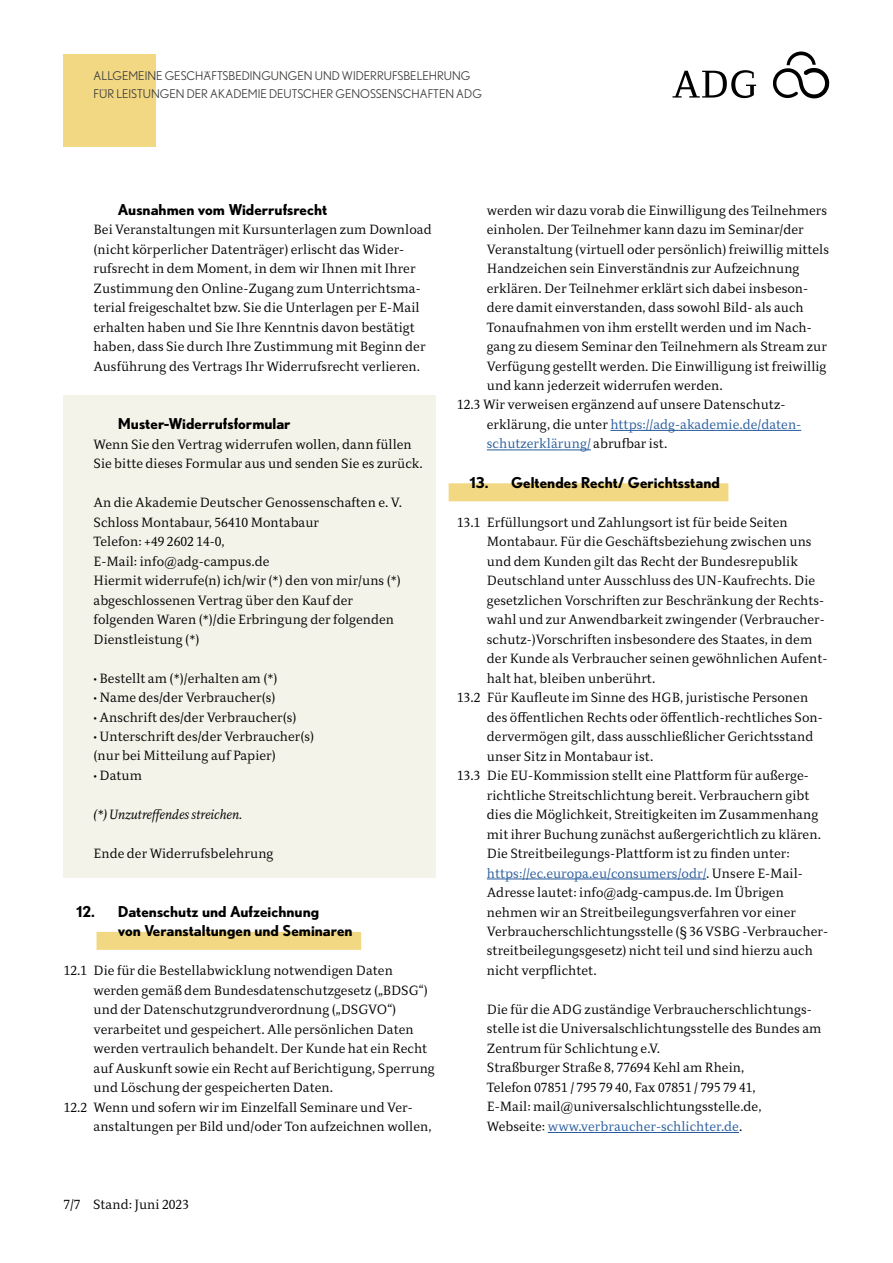
<style>
.page{position:relative;width:893px;height:1263px;background:#fff}
.page>*{position:absolute;margin:0;border:0;box-sizing:border-box;transform-origin:0 0}
.t1{font:700 15px/19.5px "Nobel";color:#000}
.t2{font:300 13.5px/19.5px "Diogenes";color:#000}
.t3{font:300 13.5px "Diogenes";color:#275b9b}
.t4{font:italic 300 13.5px "Diogenes";color:#000}
.t5{font:12px/18px "Nobel";color:#3c3c3b}
.s1{color:#000}
.s2{color:#275b9b}
</style>
<div class="page">
<div style="left:63px;top:395px;width:372px;height:483px;background:#f3f3e9"></div>
<hr style="left:610px;top:430px;width:191px;height:1px;background:#275b9b">
<hr style="left:487px;top:450px;width:104px;height:1px;background:#275b9b">
<div style="left:449px;top:483px;width:279px;height:18px;background:#f3d884"></div>
<hr style="left:487px;top:879px;width:219px;height:1px;background:#275b9b">
<hr style="left:548px;top:1132px;width:191px;height:1px;background:#275b9b">
<div style="left:64px;top:54px;width:92px;height:93px;background:#f3d884"></div>
<svg style="left:773px;top:51px;width:56px;height:47px"></svg>
<svg style="left:673px;top:70px;width:83px;height:28px"></svg>
<div style="left:97px;top:932px;width:264px;height:18px;background:#f3d884"></div>
<p class="t5" style="left:94px;top:67px;width:390px">ALLGEMEINE GESCHÄFTSBEDINGUNGEN UND WIDERRUFSBELEHRUNG<br>FÜR LEISTUNGEN DER AKADEMIE DEUTSCHER GENOSSENSCHAFTEN ADG</p>
<p class="t1" style="left:118px;top:199px;width:211px">Ausnahmen vom Widerrufsrecht</p>
<p class="t2" style="left:94px;top:220px;width:340px">Bei Veranstaltungen mit Kursunterlagen zum Download (nicht körperlicher Datenträger) erlischt das Wider&shy;rufsrecht in dem Moment, in dem wir Ihnen mit Ihrer Zustimmung den Online-Zugang zum Unterrichtsma&shy;terial freigeschaltet bzw. Sie die Unterlagen per E-Mail erhalten haben und Sie Ihre Kenntnis davon bestätigt haben, dass Sie durch Ihre Zustimmung mit Beginn der Ausführung des Vertrags Ihr Widerrufsrecht verlieren.</p>
<p class="t1" style="left:118px;top:414px;width:174px">Muster-Widerrufsformular</p>
<p class="t2" style="left:94px;top:435px;width:331px">Wenn Sie den Vertrag widerrufen wollen, dann füllen<br>Sie bitte dieses Formular aus und senden Sie es zurück.</p>
<p class="t2" style="left:94px;top:493px;width:310px">An die Akademie Deutscher Genossenschaften e. V.<br>Schloss Montabaur, 56410 Montabaur<br>Telefon: +49 2602 14-0,<br>E-Mail: info@adg-campus.de<br>Hiermit widerrufe(n) ich/wir (*) den von mir/uns (*) abgeschlossenen Vertrag über den Kauf der folgenden Waren (*)/die Erbringung der folgenden Dienstleistung (*)</p>
<p class="t2" style="left:94px;top:669px;width:186px">• Bestellt am (*)/erhalten am (*)</p>
<p class="t2" style="left:94px;top:688px;width:184px">• Name des/der Verbraucher(s)</p>
<p class="t2" style="left:94px;top:708px;width:205px">• Anschrift des/der Verbraucher(s)</p>
<p class="t2" style="left:94px;top:727px;width:222px">• Unterschrift des/der Verbraucher(s) (nur bei Mitteilung auf Papier)</p>
<p class="t2" style="left:94px;top:766px;width:50px">• Datum</p>
<p class="t4" style="left:94px;top:807px;width:151px">(*) Unzutreffendes streichen.</p>
<p class="t2" style="left:94px;top:844px;width:182px">Ende der Widerrufsbelehrung</p>
<p class="t1" style="left:118px;top:901px;width:236px;text-indent:-41px">12. Datenschutz und Aufzeichnung<br>von Veranstaltungen und Seminaren</p>
<p class="t2" style="left:64px;top:961px;width:331px">12.1 Die für die Bestellabwicklung notwendigen Daten</p>
<p class="t2" style="left:94px;top:981px;width:336px">werden gemäß dem Bundesdatenschutzgesetz („BDSG“)</p>
<p class="t2" style="left:94px;top:1000px;width:304px">und der Datenschutzgrundverordnung („DSGVO“)</p>
<p class="t2" style="left:94px;top:1020px;width:322px">verarbeitet und gespeichert. Alle persönlichen Daten</p>
<p class="t2" style="left:94px;top:1039px;width:335px">werden vertraulich behandelt. Der Kunde hat ein Recht</p>
<p class="t2" style="left:94px;top:1059px;width:343px">auf Auskunft sowie ein Recht auf Berichtigung, Sperrung</p>
<p class="t2" style="left:94px;top:1078px;width:241px">und Löschung der gespeicherten Daten.</p>
<p class="t2" style="left:64px;top:1098px;width:350px">12.2 Wenn und sofern wir im Einzelfall Seminare und Ver-</p>
<p class="t2" style="left:94px;top:1117px;width:340px">anstaltungen per Bild und/oder Ton aufzeichnen wollen,</p>
<p class="t2" style="left:487px;top:201px;width:342px">werden wir dazu vorab die Einwilligung des Teilnehmers</p>
<p class="t2" style="left:487px;top:220px;width:318px">einholen. Der Teilnehmer kann dazu im Seminar/der</p>
<p class="t2" style="left:487px;top:240px;width:344px">Veranstaltung (virtuell oder persönlich) freiwillig mittels</p>
<p class="t2" style="left:487px;top:259px;width:314px">Handzeichen sein Einverständnis zur Aufzeichnung</p>
<p class="t2" style="left:487px;top:279px;width:323px">erklären. Der Teilnehmer erklärt sich dabei insbeson-</p>
<p class="t2" style="left:487px;top:298px;width:318px">dere damit einverstanden, dass sowohl Bild- als auch</p>
<p class="t2" style="left:487px;top:318px;width:326px">Tonaufnahmen von ihm erstellt werden und im Nach-</p>
<p class="t2" style="left:487px;top:337px;width:341px">gang zu diesem Seminar den Teilnehmern als Stream zur</p>
<p class="t2" style="left:487px;top:357px;width:341px">Verfügung gestellt werden. Die Einwilligung ist freiwillig</p>
<p class="t2" style="left:487px;top:376px;width:237px">und kann jederzeit widerrufen werden.</p>
<p class="t2" style="left:457px;top:396px;width:330px">12.3 Wir verweisen ergänzend auf unsere Datenschutz-</p>
<p class="t3" style="left:487px;top:417px;width:316px"><span class="s1">erklärung, die unter</span> https://adg-akademie.de/daten-</p>
<p class="t3" style="left:487px;top:436px;width:182px">schutzerklärung/ <span class="s1">abrufbar ist.</span></p>
<p class="t1" style="left:470px;top:472px;width:252px">13. Geltendes Recht/ Gerichtsstand</p>
<p class="t2" style="left:457px;top:513px;width:332px">13.1 Erfüllungsort und Zahlungsort ist für beide Seiten</p>
<p class="t2" style="left:487px;top:532px;width:326px">Montabaur. Für die Geschäftsbeziehung zwischen uns</p>
<p class="t2" style="left:487px;top:552px;width:313px">und dem Kunden gilt das Recht der Bundesrepublik</p>
<p class="t2" style="left:487px;top:571px;width:330px">Deutschland unter Ausschluss des UN-Kaufrechts. Die</p>
<p class="t2" style="left:487px;top:591px;width:339px">gesetzlichen Vorschriften zur Beschränkung der Rechts-</p>
<p class="t2" style="left:487px;top:610px;width:339px">wahl und zur Anwendbarkeit zwingender (Verbraucher-</p>
<p class="t2" style="left:487px;top:630px;width:327px">schutz-)Vorschriften insbesondere des Staates, in dem</p>
<p class="t2" style="left:487px;top:649px;width:342px">der Kunde als Verbraucher seinen gewöhnlichen Aufent-</p>
<p class="t2" style="left:487px;top:669px;width:170px">halt hat, bleiben unberührt.</p>
<p class="t2" style="left:457px;top:688px;width:353px">13.2 Für Kaufleute im Sinne des HGB, juristische Personen</p>
<p class="t2" style="left:487px;top:708px;width:337px">des öffentlichen Rechts oder öffentlich-rechtliches Son-</p>
<p class="t2" style="left:487px;top:727px;width:328px">dervermögen gilt, dass ausschließlicher Gerichtsstand</p>
<p class="t2" style="left:487px;top:747px;width:168px">unser Sitz in Montabaur ist.</p>
<p class="t2" style="left:457px;top:766px;width:353px">13.3 Die EU-Kommission stellt eine Plattform für außerge-</p>
<p class="t2" style="left:487px;top:786px;width:324px">richtliche Streitschlichtung bereit. Verbrauchern gibt</p>
<p class="t2" style="left:487px;top:805px;width:333px">dies die Möglichkeit, Streitigkeiten im Zusammenhang</p>
<p class="t2" style="left:487px;top:825px;width:336px">mit ihrer Buchung zunächst außergerichtlich zu klären.</p>
<p class="t2" style="left:487px;top:844px;width:305px">Die Streitbeilegungs-Plattform ist zu finden unter:</p>
<p class="t3" style="left:487px;top:865px;width:317px">https://ec.europa.eu/consumers/odr/<span class="s1">. Unsere E-Mail-</span></p>
<p class="t2" style="left:487px;top:883px;width:299px">Adresse lautet: info@adg-campus.de. Im Übrigen</p>
<p class="t2" style="left:487px;top:903px;width:311px">nehmen wir an Streitbeilegungsverfahren vor einer</p>
<p class="t2" style="left:487px;top:922px;width:343px">Verbraucherschlichtungsstelle (§ 36 VSBG -Verbraucher-</p>
<p class="t2" style="left:487px;top:942px;width:328px">streitbeilegungsgesetz) nicht teil und sind hierzu auch</p>
<p class="t2" style="left:487px;top:961px;width:111px">nicht verpflichtet.</p>
<p class="t2" style="left:487px;top:1000px;width:336px">Die für die ADG zuständige Verbraucherschlichtungs&shy;stelle ist die Universalschlichtungsstelle des Bundes am Zentrum für Schlichtung e.V.<br>Straßburger Straße 8, 77694 Kehl am Rhein,<br>Telefon 07851 / 795 79 40, Fax 07851 / 795 79 41,<br>E-Mail: mail@universalschlichtungsstelle.de, Webseite: <span class="s2">www.verbraucher-schlichter.de</span>.</p>
<p class="t2" style="left:63px;top:1195px;width:127px">7/7 Stand: Juni 2023</p>
</div>
